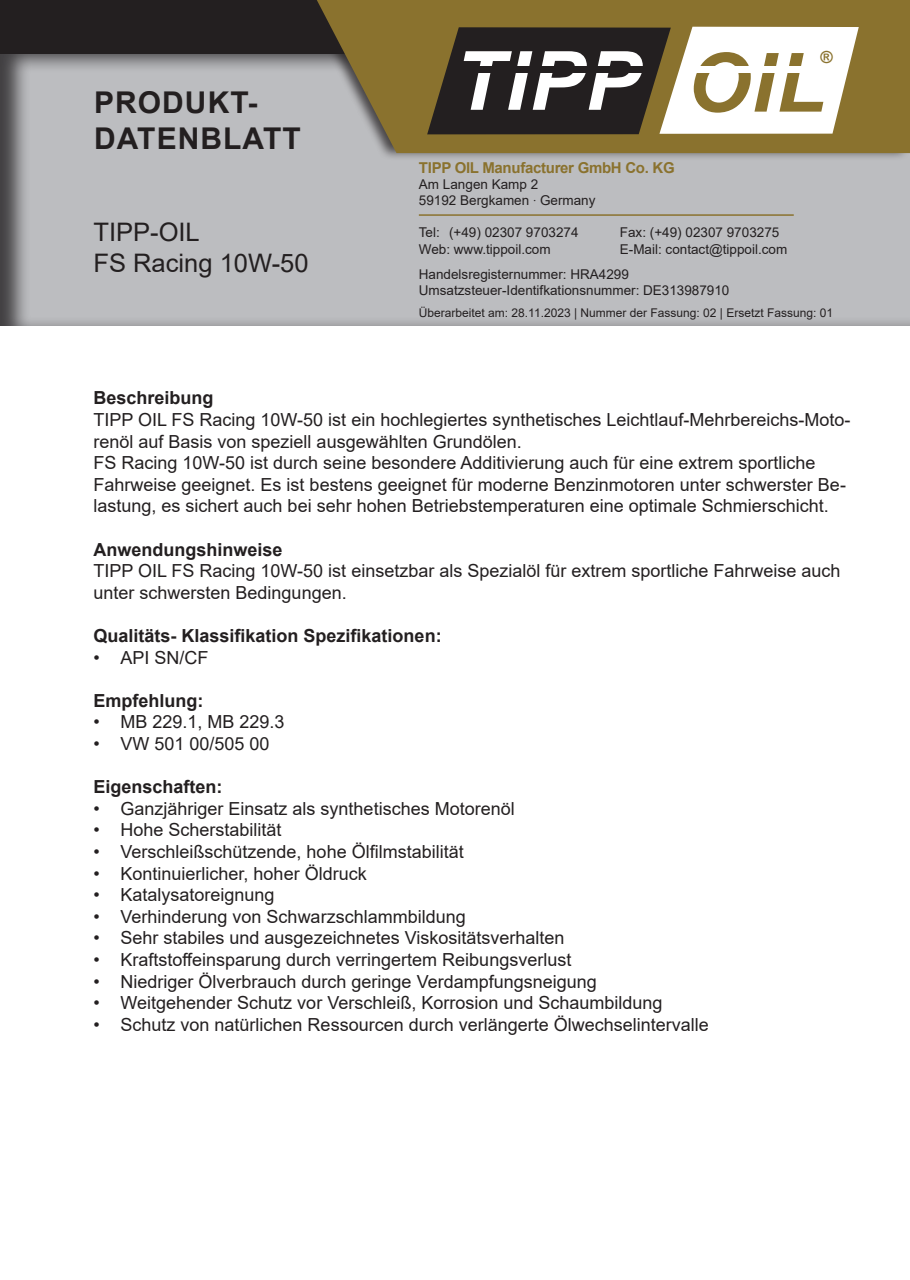
<style>
.page{position:relative;width:910px;height:1280px;background:#fff}
.page>*{position:absolute;margin:0;border:0;box-sizing:border-box;transform-origin:0 0}
.t1{font:italic 700 81.75px "Arial";letter-spacing:.015em;color:#fff}
.t2{font:700 30px/36px "Arial";letter-spacing:.035em;color:#231f20}
.t3{font:25.5px "Arial";color:#231f20}
.t4{font:18px/21.6px "Arial";color:#231f20}
.t5{font:700 18px "Arial";color:#231f20}
.t6{font:700 16.65px "Arial";color:#8a722e}
.t7{font:700 15px "Arial";letter-spacing:-.02em;color:#8a722e}
.t8{font:13.5px/16.4px "Arial";color:#231f20}
.t9{font:12px "Arial";color:#231f20}
.s1{color:#8a722e}
.s2{font-family:"Helvetica Neue LT Std";font-weight:100;font-stretch:condensed}
</style>
<div class="page">
<div style="left:0;top:52px;width:910px;height:276px;background:#231f20;opacity:.75"></div>
<div style="left:0;top:0;width:910px;height:53px;background:#231f20"></div>
<div style="left:300px;top:0;width:610px;height:161px;background:#231f20;opacity:.75"></div>
<svg style="left:317px;top:0;width:593px;height:153px;background:#8b773c"></svg>
<svg style="left:427px;top:27px;width:432px;height:107px"></svg>
<div style="left:454px;top:51px;width:183px;height:77px;background:#231f20"></div>
<div style="left:477px;top:66px;width:171px;height:7px;background:#231f20"></div>
<div style="left:694px;top:66px;width:109px;height:6px;background:#fff"></div>
<hr style="left:419px;top:214px;width:375px;height:2px;background:#8a722e">
<h2 class="t2" style="left:94px;top:85px;width:208px">PRODUKT-<br>DATENBLATT</h2>
<p class="t3" style="left:94px;top:215px;width:108px">TIPP-OIL</p>
<p class="t3" style="left:94px;top:245px;width:216px">FS Racing 10W-50</p>
<h1 class="t1" style="left:454px;top:27px;width:373px">TIPP <span class="s1">OIL</span></h1>
<p class="t6" style="left:820px;top:47px;width:14px">®</p>
<p class="t7" style="left:419px;top:157px;width:257px">TIPP OIL Manufacturer GmbH Co. KG</p>
<p class="t8" style="left:419px;top:176px;width:178px">Am Langen Kamp 2<br>59192 Bergkamen <span class="s2">·</span> Germany</p>
<p class="t8" style="left:419px;top:224px;width:161px">Tel: (+49) 02307 9703274</p>
<p class="t8" style="left:620px;top:224px;width:161px">Fax: (+49) 02307 9703275</p>
<p class="t8" style="left:419px;top:240px;width:133px">Web: www.tippoil.com</p>
<p class="t8" style="left:419px;top:236px;width:370px;line-height:25.2px;text-indent:201px">E-Mail: contact@tippoil.com<br>Handelsregisternummer: HRA4299</p>
<p class="t8" style="left:419px;top:282px;width:312px">Umsatzsteuer-Identifkationsnummer: DE313987910</p>
<p class="t9" style="left:419px;top:305px;width:416px">Überarbeitet am: 28.11.2023 | Nummer der Fassung: 02 | Ersetzt Fassung: 01</p>
<p class="t5" style="left:94px;top:385px;width:122px">Beschreibung</p>
<p class="t4" style="left:94px;top:409px;width:759px">TIPP OIL FS Racing 10W-50 ist ein hochlegiertes synthetisches Leichtlauf-Mehrbereichs-Moto&shy;renöl auf Basis von speziell ausgewählten Grundölen.</p>
<p class="t4" style="left:94px;top:452px;width:754px">FS Racing 10W-50 ist durch seine besondere Additivierung auch für eine extrem sportliche<br>Fahrweise geeignet. Es ist bestens geeignet für moderne Benzinmotoren unter schwerster Be&shy;lastung, es sichert auch bei sehr hohen Betriebstemperaturen eine optimale Schmierschicht.</p>
<p class="t5" style="left:94px;top:536px;width:191px">Anwendungshinweise</p>
<p class="t4" style="left:94px;top:560px;width:748px">TIPP OIL FS Racing 10W-50 ist einsetzbar als Spezialöl für extrem sportliche Fahrweise auch unter schwersten Bedingungen.</p>
<p class="t5" style="left:94px;top:623px;width:350px">Qualitäts- Klassifikation Spezifikationen:</p>
<p class="t4" style="left:94px;top:646px;width:117px">• API SN/CF</p>
<p class="t5" style="left:94px;top:688px;width:111px">Empfehlung:</p>
<p class="t4" style="left:94px;top:711px;width:193px">• MB 229.1, MB 229.3</p>
<p class="t4" style="left:94px;top:733px;width:178px">• VW 501 00/505 00</p>
<p class="t5" style="left:94px;top:774px;width:131px">Eigenschaften:</p>
<p class="t4" style="left:94px;top:797px;width:423px">• Ganzjähriger Einsatz als synthetisches Motorenöl</p>
<p class="t4" style="left:94px;top:819px;width:190px">• Hohe Scherstabilität</p>
<p class="t4" style="left:94px;top:841px;width:372px">• Verschleißschützende, hohe Ölfilmstabilität</p>
<p class="t4" style="left:94px;top:862px;width:275px">• Kontinuierlicher, hoher Öldruck</p>
<p class="t4" style="left:94px;top:884px;width:183px">• Katalysatoreignung</p>
<p class="t4" style="left:94px;top:905px;width:374px">• Verhinderung von Schwarzschlammbildung</p>
<p class="t4" style="left:94px;top:927px;width:472px">• Sehr stabiles und ausgezeichnetes Viskositätsverhalten</p>
<p class="t4" style="left:94px;top:949px;width:479px">• Kraftstoffeinsparung durch verringertem Reibungsverlust</p>
<p class="t4" style="left:94px;top:970px;width:505px">• Niedriger Ölverbrauch durch geringe Verdampfungsneigung</p>
<p class="t4" style="left:94px;top:992px;width:570px">• Weitgehender Schutz vor Verschleiß, Korrosion und Schaumbildung</p>
<p class="t4" style="left:94px;top:1013px;width:617px">• Schutz von natürlichen Ressourcen durch verlängerte Ölwechselintervalle</p>
</div>
